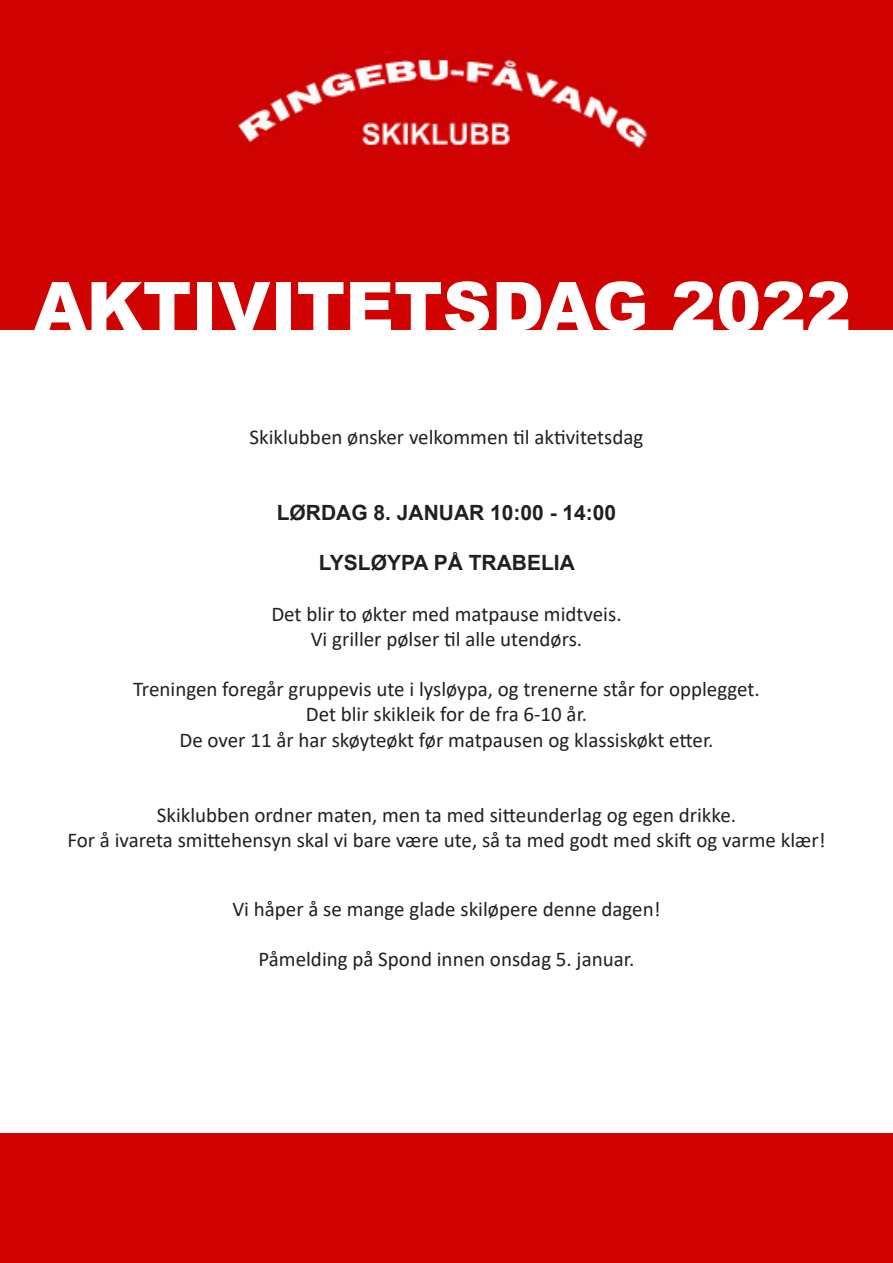
<style>
.page{position:relative;width:893px;height:1263px;background:#fff}
.page>*{position:absolute;margin:0;border:0;box-sizing:border-box;transform-origin:0 0}
.t1{font:900 67.5px "Arial";color:#fff}
.t2{font:21px "Calibri";color:#231f20}
.t3{font:700 21px "Arial";color:#231f20}
</style>
<div class="page">
<div style="left:0;top:1133px;width:893px;height:130px;background:#d00202"></div>
<div style="left:867px;top:0;width:26px;height:329px;background:#d00202"></div>
<div style="left:0;top:0;width:867px;height:329px;background:#d00202"></div>
<p class="t1" style="left:34px;top:257px;width:819px">AKTIVITETSDAG 2022</p>
<p class="t2" style="left:250px;top:423px;width:395px">Skiklubben ønsker velkommen til aktivitetsdag</p>
<p class="t3" style="left:277px;top:498px;width:341px">LØRDAG 8. JANUAR 10:00 - 14:00</p>
<p class="t3" style="left:319px;top:548px;width:257px">LYSLØYPA PÅ TRABELIA</p>
<p class="t2" style="left:271px;top:599px;width:352px">Det blir to økter med matpause midtveis.</p>
<p class="t2" style="left:311px;top:624px;width:273px">Vi griller pølser til alle utendørs.</p>
<p class="t2" style="left:133px;top:675px;width:628px">Treningen foregår gruppevis ute i lysløypa, og trenerne står for opplegget.</p>
<p class="t2" style="left:306px;top:700px;width:283px">Det blir skikleik for de fra 6-10 år.</p>
<p class="t2" style="left:179px;top:725px;width:536px">De over 11 år har skøyteøkt før matpausen og klassiskøkt etter.</p>
<p class="t2" style="left:157px;top:801px;width:581px">Skiklubben ordner maten, men ta med sitteunderlag og egen drikke.</p>
<p class="t2" style="left:67px;top:826px;width:760px">For å ivareta smittehensyn skal vi bare være ute, så ta med godt med skift og varme klær!</p>
<p class="t2" style="left:232px;top:894px;width:430px">Vi håper å se mange glade skiløpere denne dagen!</p>
<p class="t2" style="left:258px;top:945px;width:377px">Påmelding på Spond innen onsdag 5. januar.</p>
</div>
